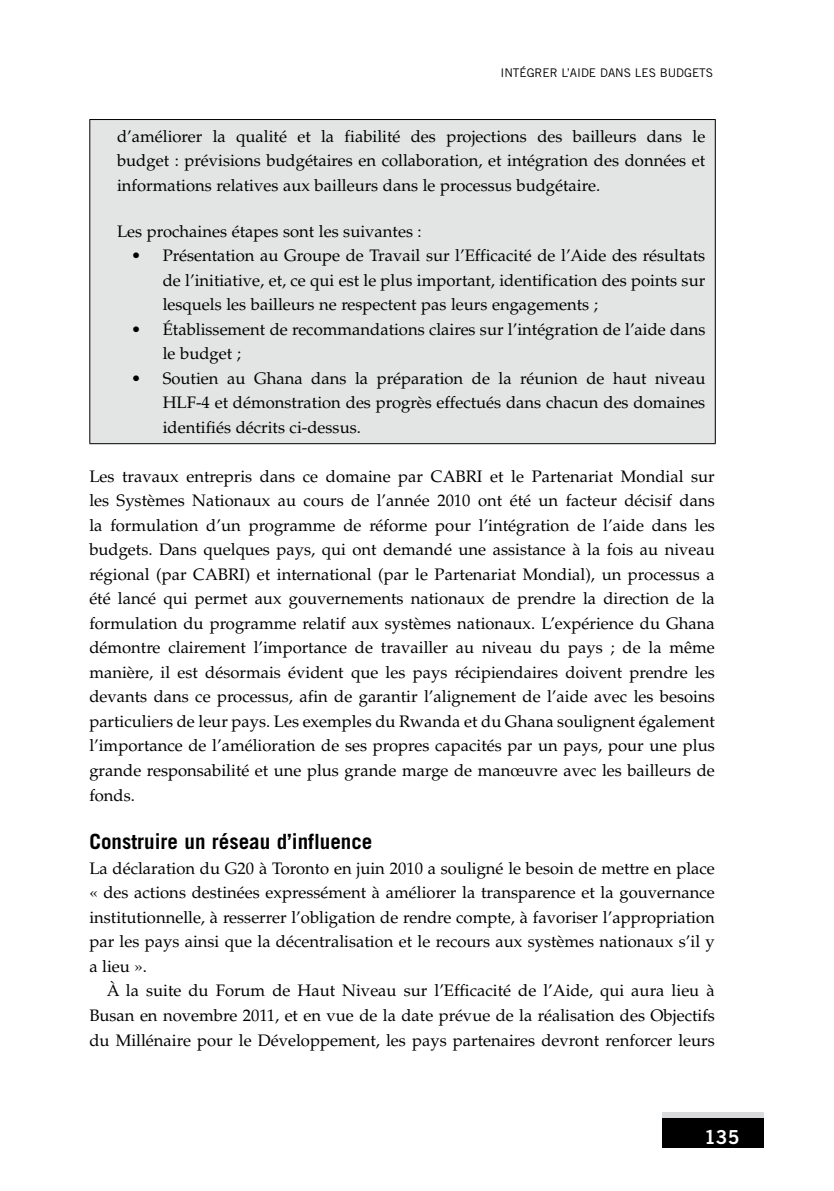
<style>
.page{position:relative;width:834px;height:1191px;background:#fff}
.page>*{position:absolute;margin:0;border:0;box-sizing:border-box;transform-origin:0 0}
.t1{font:700 21px "Trade Gothic";color:#000}
.t2{font:19.25px "Trade Gothic Bold Two";color:#fff}
.t3{font:16.62px/24.5px "Palatino LT Std";color:#000;text-align:justify}
.t4{font:11.9px "Trade Gothic LT Std";letter-spacing:-.005em;color:#000}
</style>
<div class="page">
<div style="left:662px;top:1111px;width:101px;height:36px;background:#d9dadb"></div>
<div style="left:662px;top:1118px;width:101px;height:29px;background:#000"></div>
<div style="left:90px;top:119px;width:625px;height:325px;background:#e3e4e4"></div>
<hr style="left:89px;top:119px;width:626px;height:1px;background:#000">
<hr style="left:89px;top:120px;width:1px;height:323px;background:#000">
<hr style="left:714px;top:120px;width:1px;height:323px;background:#000">
<hr style="left:89px;top:443px;width:626px;height:1px;background:#000">
<p class="t4" style="left:500px;top:65px;width:214px">I NTÉGRER L’AIDE DANS LES BUDGETS</p>
<p class="t3" style="left:117px;top:124px;width:589px">d’améliorer la qualité et la fiabilité des projections des bailleurs dans le budget : prévisions budgétaires en collaboration, et intégration des données et informations relatives aux bailleurs dans le processus budgétaire.</p>
<p class="t3" style="left:117px;top:219px;width:306px">Les prochaines étapes sont les suivantes :</p>
<p class="t3" style="left:163px;top:244px;width:544px;text-indent:-32px">• Présentation au Groupe de Travail sur l’Efficacité de l’Aide des résultats de l’initiative, et, ce qui est le plus important, identification des points sur lesquels les bailleurs ne respectent pas leurs engagements ;</p>
<p class="t3" style="left:163px;top:317px;width:544px;text-indent:-32px">• Établissement de recommandations claires sur l’intégration de l’aide dans le budget ;</p>
<p class="t3" style="left:163px;top:366px;width:544px;text-indent:-32px">• Soutien au Ghana dans la préparation de la réunion de haut niveau HLF-4 et démonstration des progrès effectués dans chacun des domaines identifiés décrits ci-dessus.</p>
<p class="t3" style="left:89px;top:464px;width:627px">Les travaux entrepris dans ce domaine par CABRI et le Partenariat Mondial sur les Systèmes Nationaux au cours de l’année 2010 ont été un facteur décisif dans la formulation d’un programme de réforme pour l’intégration de l’aide dans les budgets. Dans quelques pays, qui ont demandé une assistance à la fois au niveau régional (par CABRI) et international (par le Partenariat Mondial), un processus a été lancé qui permet aux gouvernements nationaux de prendre la direction de la formulation du programme relatif aux systèmes nationaux. L’expérience du Ghana démontre clairement l’importance de travailler au niveau du pays ; de la même manière, il est désormais évident que les pays récipiendaires doivent prendre les devants dans ce processus, afin de garantir l’alignement de l’aide avec les besoins particuliers de leur pays. Les exemples du Rwanda et du Ghana soulignent également l’importance de l’amélioration de ses propres capacités par un pays, pour une plus grande responsabilité et une plus grande marge de manœuvre avec les bailleurs de fonds.</p>
<p class="t1" style="left:89px;top:829px;width:284px">Construire un réseau d’influence</p>
<p class="t3" style="left:89px;top:856px;width:627px">La déclaration du G20 à Toronto en juin 2010 a souligné le besoin de mettre en place « des actions destinées expressément à améliorer la transparence et la gouvernance institutionnelle, à resserrer l’obligation de rendre compte, à favoriser l’appropriation par les pays ainsi que la décentralisation et le recours aux systèmes nationaux s’il y a lieu ».</p>
<p class="t3" style="left:89px;top:979px;width:627px;text-indent:17px">À la suite du Forum de Haut Niveau sur l’Efficacité de l’Aide, qui aura lieu à Busan en novembre 2011, et en vue de la date prévue de la réalisation des Objectifs du Millénaire pour le Développement, les pays partenaires devront renforcer leurs</p>
<p class="t2" style="left:704px;top:1124px;width:37px">135</p>
</div>
